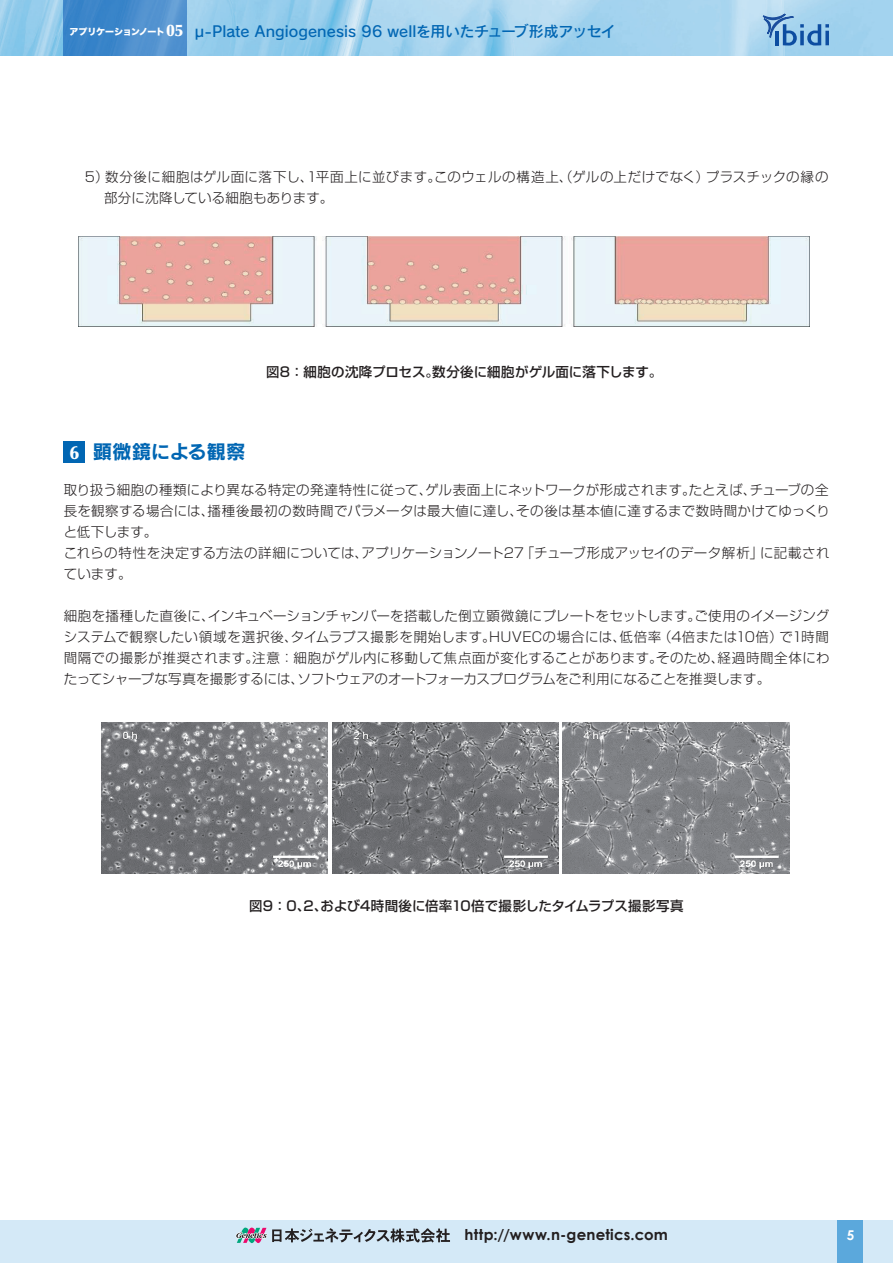
<style>
.page{position:relative;width:893px;height:1263px;background:#fff}
.page>*{position:absolute;margin:0;border:0;box-sizing:border-box;transform-origin:0 0}
.t1{font:19.5px "Rodin CID B";letter-spacing:-.015em;color:#0166b3}
.t2{font:15px "Rodin CID DB";color:#0166b3}
.t3{font:700 15px "Century Gothic";letter-spacing:.015em;color:#231f20}
.t4{font:300 13.5px/21px "Shin Go Pro";letter-spacing:.01em;color:#231f20}
.t5{font:500 13.5px "Shin Go Pro";letter-spacing:.005em;color:#231f20}
.t6{font:700 13.5px "Century Gothic";color:#fff}
.s1{font-family:"Optima LT Std";font-weight:900;font-size:16.5px;color:#fff}
.s2{font-family:"Optima LT Std";font-weight:900;font-size:18.75px;color:#fff}
</style>
<div class="page">
<img style="left:0;top:0;width:893px;height:55px">
<svg style="left:762px;top:12px;width:67px;height:34px;background:#7bacd7"></svg>
<svg style="left:64px;top:0;width:123px;height:55px;background:#468bcc"></svg>
<div style="left:0;top:1220px;width:893px;height:43px;background:#d4e9f7"></div>
<div style="left:838px;top:1220px;width:25px;height:43px;background:#5ba8dc"></div>
<svg style="left:236px;top:1227px;width:214px;height:17px"></svg>
<div style="left:64px;top:442px;width:21px;height:21px;background:#0166b3"></div>
<img style="left:79px;top:236px;width:730px;height:91px">
<img style="left:101px;top:723px;width:226px;height:150px">
<img style="left:562px;top:723px;width:228px;height:150px">
<img style="left:332px;top:723px;width:227px;height:150px">
<p class="t2" style="left:70px;top:22px;width:547px"><sup>アプリケーションノート</sup> <span class="s1">05</span> µ-Plate Angiogenesis 96 wellを用いたチューブ形成アッセイ</p>
<p class="t4" style="left:104px;top:165px;width:726px;text-indent:-19px">5）数分後に細胞はゲル面に落下し、1平面上に並びます。このウェルの構造上、（ゲルの上だけでなく）プラスチックの縁の部分に沈降している細胞もあります。</p>
<p class="t5" style="left:266px;top:361px;width:398px">図8：細胞の沈降プロセス。数分後に細胞がゲル面に落下します。</p>
<h1 class="t1" style="left:70px;top:439px;width:177px"><span class="s2">6</span> 顕微鏡による観察</h1>
<p class="t4" style="left:64px;top:478px;width:768px">取り扱う細胞の種類により異なる特定の発達特性に従って、ゲル表面上にネットワークが形成されます。たとえば、チューブの全長を観察する場合には、播種後最初の数時間でパラメータは最大値に達し、その後は基本値に達するまで数時間かけてゆっくりと低下します。<br>これらの特性を決定する方法の詳細については、アプリケーションノート27「チューブ形成アッセイのデータ解析」に記載されています。</p>
<p class="t4" style="left:64px;top:604px;width:767px;text-align:justify">細胞を播種した直後に、インキュベーションチャンバーを搭載した倒立顕微鏡にプレートをセットします。ご使用のイメージングシステムで観察したい領域を選択後、タイムラプス撮影を開始します。HUVECの場合には、低倍率（4倍または10倍）で1時間間隔での撮影が推奨されます。注意：細胞がゲル内に移動して焦点面が変化することがあります。そのため、経過時間全体にわたってシャープな写真を撮影するには、ソフトウェアのオートフォーカスプログラムをご利用になることを推奨します。</p>
<p class="t5" style="left:249px;top:894px;width:436px">図9：0、2、および4時間後に倍率10倍で撮影したタイムラプス撮影写真</p>
<p class="t3" style="left:465px;top:1225px;width:205px">http://www.n-genetics.com</p>
<p class="t6" style="left:847px;top:1226px;width:9px">5</p>
</div>
